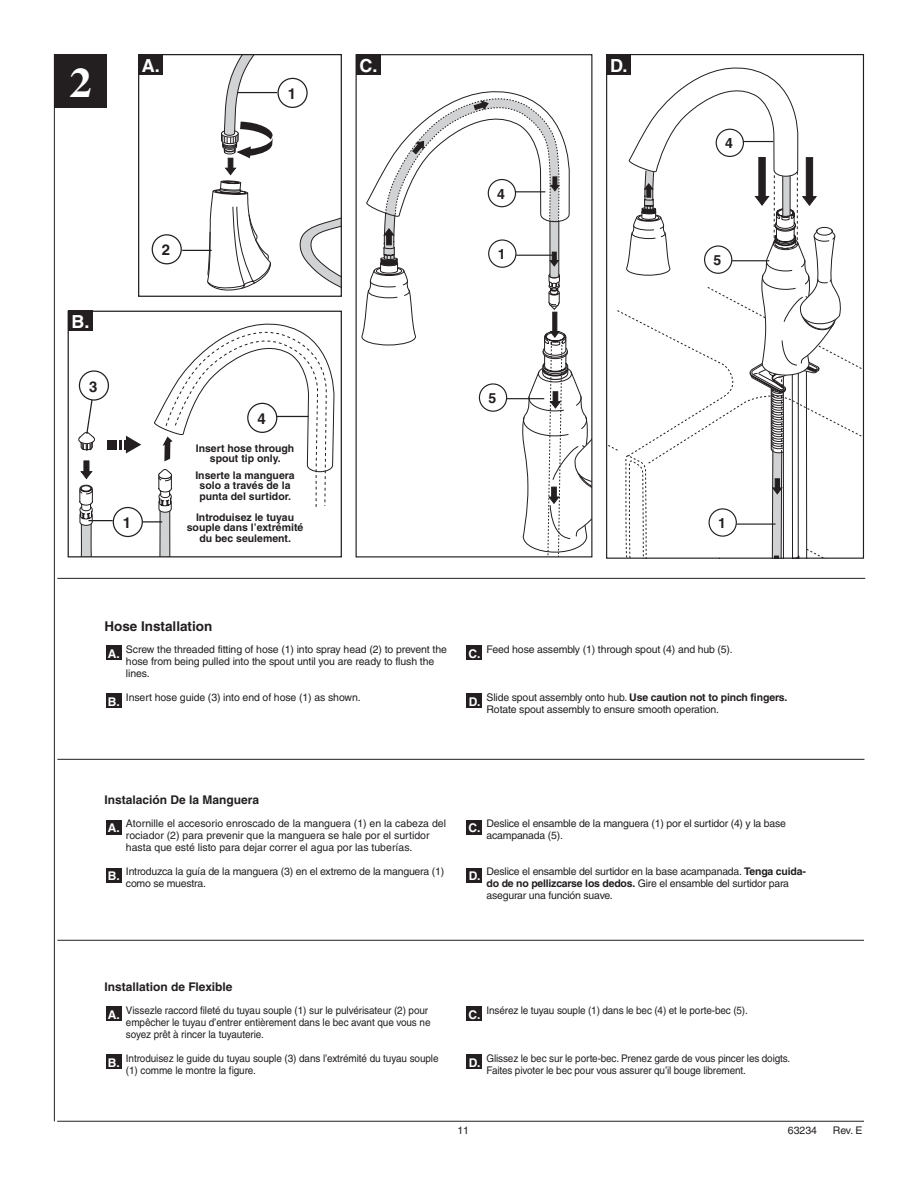
<style>
.page{position:relative;width:918px;height:1188px;background:#fff}
.page>*{position:absolute;margin:0;border:0;box-sizing:border-box;transform-origin:0 0}
.t1{font:700 42px "Times";color:#fff;scale:1.06 1}
.t2{font:700 18px "Helvetica";color:#fff}
.t3{font:700 15px "Helvetica";color:#231f20}
.t4{font:700 14.1px "Helvetica";color:#231f20}
.t5{font:700 13.5px "Helvetica";color:#231f20}
.t6{font:700 12px "Helvetica";color:#231f20}
.t7{font:700 12px "Helvetica";color:#fff}
.body{font:10.5px/12px "Helvetica";letter-spacing:-.01em;color:#231f20}
.body-2{font:10.5px/12px "Helvetica";letter-spacing:-.01em;color:#231f20;scale:.95 1}
.t8{font:700 10.5px/10.5px "Helvetica";color:#231f20;text-align:center}
.s1{font-weight:700}
</style>
<div class="page">
<div style="left:54px;top:54px;width:53px;height:54px;background:#231f20"></div>
<hr style="left:54px;top:54px;width:1px;height:1067px;background:#231f20">
<hr style="left:57px;top:759px;width:807px;height:1px;background:#231f20">
<hr style="left:57px;top:940px;width:807px;height:1px;background:#231f20">
<hr style="left:57px;top:1121px;width:807px;height:1px;background:#231f20">
<hr style="left:57px;top:578px;width:808px;height:1px;background:#231f20">
<div style="left:106px;top:646px;width:16px;height:14px;background:#231f20"></div>
<div style="left:106px;top:694px;width:16px;height:14px;background:#231f20"></div>
<div style="left:466px;top:646px;width:16px;height:14px;background:#231f20"></div>
<div style="left:466px;top:694px;width:16px;height:14px;background:#231f20"></div>
<svg style="left:362px;top:91px;width:228px;height:464px"></svg>
<div style="left:488px;top:180px;width:27px;height:27px;background:#fff;border-radius:50%"></div>
<div style="left:488px;top:179px;width:28px;height:28px;border:1px solid #231f20;border-radius:50%"></div>
<hr style="left:515px;top:191px;width:30px;height:1px;background:#231f20">
<div style="left:479px;top:384px;width:28px;height:27px;background:#fff;border-radius:50%"></div>
<div style="left:479px;top:383px;width:28px;height:29px;border:1px solid #231f20;border-radius:50%"></div>
<hr style="left:507px;top:398px;width:37px;height:1px;background:#231f20">
<div style="left:489px;top:240px;width:27px;height:27px;background:#fff;border-radius:50%"></div>
<div style="left:488px;top:239px;width:28px;height:29px;border:1px solid #231f20;border-radius:50%"></div>
<hr style="left:516px;top:255px;width:39px;height:1px;background:#231f20">
<div style="left:356px;top:54px;width:25px;height:21px;background:#231f20"></div>
<svg style="left:626px;top:68px;width:236px;height:489px"></svg>
<div style="left:606px;top:54px;width:258px;height:505px;border:1px solid #231f20"></div>
<div style="left:716px;top:129px;width:27px;height:27px;background:#fff;border-radius:50%"></div>
<div style="left:716px;top:129px;width:28px;height:28px;border:1px solid #231f20;border-radius:50%"></div>
<hr style="left:743px;top:141px;width:30px;height:1px;background:#231f20">
<svg style="left:705px;top:246px;width:27px;height:27px"></svg>
<div style="left:704px;top:245px;width:28px;height:29px;border:1px solid #231f20;border-radius:50%"></div>
<div style="left:711px;top:252px;width:14px;height:16px;background:#fff"></div>
<hr style="left:732px;top:260px;width:37px;height:1px;background:#231f20">
<svg style="left:748px;top:522px;width:18px;height:5px"></svg>
<svg style="left:709px;top:509px;width:27px;height:27px"></svg>
<div style="left:709px;top:508px;width:28px;height:29px;border:1px solid #231f20;border-radius:50%"></div>
<div style="left:716px;top:515px;width:14px;height:16px;background:#fff"></div>
<hr style="left:737px;top:524px;width:39px;height:1px;background:#231f20">
<div style="left:606px;top:54px;width:25px;height:21px;background:#231f20"></div>
<svg style="left:207px;top:56px;width:133px;height:235px"></svg>
<div style="left:138px;top:54px;width:204px;height:243px;border:1px solid #231f20"></div>
<svg style="left:152px;top:235px;width:29px;height:29px"></svg>
<div style="left:152px;top:234px;width:30px;height:30px;border:1px solid #231f20;border-radius:50%"></div>
<div style="left:159px;top:241px;width:15px;height:17px;background:#fff"></div>
<svg style="left:278px;top:78px;width:29px;height:29px"></svg>
<div style="left:277px;top:78px;width:31px;height:30px;border:1px solid #231f20;border-radius:50%"></div>
<div style="left:285px;top:85px;width:15px;height:17px;background:#fff"></div>
<hr style="left:238px;top:92px;width:39px;height:1px;background:#231f20">
<hr style="left:182px;top:250px;width:30px;height:1px;background:#231f20">
<div style="left:138px;top:54px;width:25px;height:21px;background:#231f20"></div>
<svg style="left:68px;top:311px;width:267px;height:246px"></svg>
<svg style="left:248px;top:403px;width:29px;height:29px"></svg>
<div style="left:247px;top:403px;width:30px;height:30px;border:1px solid #231f20;border-radius:50%"></div>
<div style="left:255px;top:410px;width:15px;height:17px;background:#fff"></div>
<hr style="left:276px;top:416px;width:33px;height:1px;background:#231f20">
<div style="left:68px;top:311px;width:25px;height:20px;background:#231f20"></div>
<div style="left:106px;top:820px;width:16px;height:15px;background:#231f20"></div>
<div style="left:106px;top:868px;width:16px;height:15px;background:#231f20"></div>
<div style="left:466px;top:820px;width:16px;height:15px;background:#231f20"></div>
<div style="left:466px;top:868px;width:16px;height:15px;background:#231f20"></div>
<div style="left:106px;top:1007px;width:16px;height:14px;background:#231f20"></div>
<div style="left:106px;top:1055px;width:16px;height:14px;background:#231f20"></div>
<div style="left:466px;top:1007px;width:16px;height:14px;background:#231f20"></div>
<div style="left:466px;top:1055px;width:16px;height:14px;background:#231f20"></div>
<p class="t1" style="left:70px;top:58px;width:23px">2</p>
<p class="t2" style="left:142px;top:54px;width:19px">A.</p>
<p class="t3" style="left:288px;top:84px;width:10px">1</p>
<p class="t2" style="left:359px;top:54px;width:19px">C.</p>
<p class="t2" style="left:71px;top:311px;width:19px">B.</p>
<p class="t3" style="left:89px;top:377px;width:10px">3</p>
<p class="t3" style="left:123px;top:514px;width:10px">1</p>
<p class="t3" style="left:162px;top:241px;width:10px">2</p>
<p class="t3" style="left:257px;top:409px;width:10px">4</p>
<p class="t8" style="left:196px;top:442px;width:100px">Insert hose through spout tip only.</p>
<p class="t8" style="left:195px;top:469px;width:101px">Inserte la manguera solo a través de la punta del surtidor.</p>
<p class="t8" style="left:187px;top:511px;width:118px">Introduisez le tuyau souple dans l’extrémité du bec seulement.</p>
<p class="t4" style="left:497px;top:185px;width:9px">4</p>
<p class="t4" style="left:498px;top:246px;width:9px">1</p>
<p class="t4" style="left:488px;top:390px;width:9px">5</p>
<p class="t2" style="left:610px;top:54px;width:19px">D.</p>
<p class="t4" style="left:725px;top:135px;width:9px">4</p>
<p class="t4" style="left:714px;top:252px;width:9px">5</p>
<p class="t4" style="left:718px;top:515px;width:9px">1</p>
<p class="t5" style="left:104px;top:618px;width:110px">Hose Installation</p>
<p class="t7" style="left:108px;top:646px;width:13px">A.</p>
<p class="body" style="left:126px;top:643px;width:322px">Screw the threaded fitting of hose (1) into spray head (2) to prevent the hose from being pulled into the spout until you are ready to flush the lines.</p>
<p class="t7" style="left:108px;top:694px;width:13px">B.</p>
<p class="body" style="left:126px;top:691px;width:236px">Insert hose guide (3) into end of hose (1) as shown.</p>
<p class="t7" style="left:469px;top:646px;width:13px">C.</p>
<p class="body" style="left:487px;top:643px;width:248px">Feed hose assembly (1) through spout (4) and hub (5).</p>
<p class="t7" style="left:469px;top:694px;width:13px">D.</p>
<p class="body" style="left:487px;top:691px;width:302px">Slide spout assembly onto hub. <span class="s1">Use caution not to pinch fingers.<br></span>Rotate spout assembly to ensure smooth operation.</p>
<p class="t6" style="left:104px;top:793px;width:156px">Instalación De la Manguera</p>
<p class="t7" style="left:108px;top:821px;width:13px">A.</p>
<p class="body" style="left:126px;top:818px;width:322px">Atornille el accesorio enroscado de la manguera (1) en la cabeza del rociador (2) para prevenir que la manguera se hale por el surtidor hasta que esté listo para dejar correr el agua por las tuberías.</p>
<p class="t7" style="left:108px;top:869px;width:13px">B.</p>
<p class="body" style="left:126px;top:866px;width:320px">Introduzca la guía de la manguera (3) en el extremo de la manguera (1) como se muestra.</p>
<p class="t7" style="left:469px;top:821px;width:13px">C.</p>
<p class="body" style="left:487px;top:818px;width:301px">Deslice el ensamble de la manguera (1) por el surtidor (4) y la base acampanada (5).</p>
<p class="t7" style="left:469px;top:869px;width:13px">D.</p>
<p class="body" style="left:487px;top:866px;width:321px">Deslice el ensamble del surtidor en la base acampanada. <span class="s1">Tenga cuida&shy;do de no pellizcarse los dedos.</span> Gire el ensamble del surtidor para asegurar una función suave.</p>
<p class="t6" style="left:104px;top:979px;width:129px">Installation de Flexible</p>
<p class="t7" style="left:108px;top:1007px;width:13px">A.</p>
<p class="body-2" style="left:126px;top:1004px;width:322px">Vissezle raccord fileté du tuyau souple (1) sur le pulvérisateur (2) pour empêcher le tuyau d’entrer entièrement dans le bec avant que vous ne soyez prêt à rincer la tuyauterie.</p>
<p class="t7" style="left:108px;top:1055px;width:13px">B.</p>
<p class="body-2" style="left:126px;top:1052px;width:331px">Introduisez le guide du tuyau souple (3) dans l’extrémité du tuyau souple (1) comme le montre la figure.</p>
<p class="t7" style="left:469px;top:1007px;width:13px">C.</p>
<p class="body-2" style="left:487px;top:1004px;width:277px">Insérez le tuyau souple (1) dans le bec (4) et le porte-bec (5).</p>
<p class="t7" style="left:469px;top:1055px;width:13px">D.</p>
<p class="body-2" style="left:487px;top:1052px;width:321px">Glissez le bec sur le porte-bec. Prenez garde de vous pincer les doigts.<br>Faites pivoter le bec pour vous assurer qu’il bouge librement.</p>
<p class="body" style="left:457px;top:1125px;width:13px">11</p>
<p class="body" style="left:788px;top:1124px;width:31px">63234</p>
<p class="body" style="left:833px;top:1124px;width:31px">Rev. E</p>
</div>
